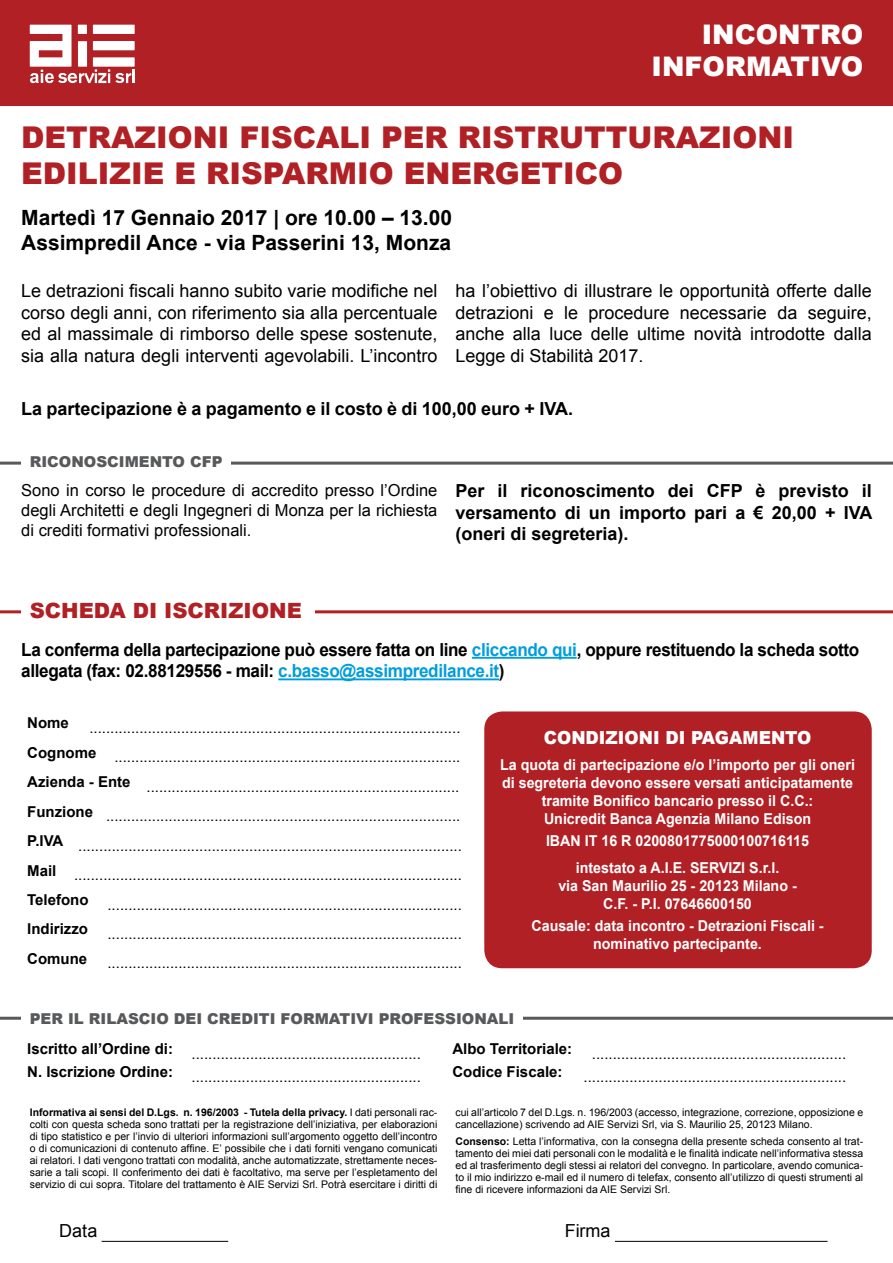
<style>
.page{position:relative;width:893px;height:1263px;background:#fff}
.page>*{position:absolute;margin:0;border:0;box-sizing:border-box;transform-origin:0 0}
.t1{font:900 30px/36px "Arial";color:#b12024}
.t2{font:900 27px "Arial";color:#fff}
.t3{font:700 21px/25.2px "Arial";color:#000}
.t4{font:900 21px "Arial";color:#b12024}
.t5{font:18px/21.6px "Arial";color:#000;text-align:justify}
.t6{font:700 18px/21.6px "Arial";letter-spacing:-.02em;color:#000;scale:.95 1}
.t7{font:700 18px/21.6px "Arial";letter-spacing:-.02em;color:#000;text-align:justify}
.t8{font:700 18px "Arial";color:#000}
.t9{font:900 18px "Arial";color:#fff;scale:.95 1}
.t10{font:16.5px/19.8px "Arial";color:#000;text-align:justify}
.t11{font:15px/29.4px "Arial";color:#000}
.t12{font:700 15px/18px "Arial";color:#fff;text-align:center;scale:.95 1}
.t13{font:900 15px "Arial";color:#58595b}
.t14{font:700 15px "Arial";color:#000}
.t15{font:10.5px/12px "Arial";color:#000;text-align:justify}
.s1{color:#009ddd}
.s2{font-weight:700}
</style>
<div class="page">
<hr style="left:0;top:1017px;width:893px;height:3px;background:#58595b">
<div style="left:0;top:0;width:893px;height:106px;background:#b12024"></div>
<div style="left:93px;top:25px;width:42px;height:9px;background:#fff"></div>
<div style="left:93px;top:57px;width:42px;height:10px;background:#fff"></div>
<div style="left:93px;top:41px;width:42px;height:9px;background:#fff"></div>
<hr style="left:132px;top:69px;width:3px;height:14px;background:#fff">
<svg style="left:30px;top:25px;width:101px;height:58px"></svg>
<hr style="left:615px;top:1241px;width:212px;height:1px;background:#000">
<hr style="left:102px;top:1241px;width:126px;height:1px;background:#000">
<hr style="left:0;top:610px;width:893px;height:3px;background:#b12024">
<hr style="left:0;top:462px;width:893px;height:3px;background:#58595b">
<div style="left:21px;top:593px;width:294px;height:34px;background:#fff"></div>
<div style="left:21px;top:1008px;width:502px;height:20px;background:#fff"></div>
<div style="left:21px;top:452px;width:210px;height:19px;background:#fff"></div>
<div style="left:484px;top:711px;width:388px;height:257px;background:#b12024;border-radius:18px"></div>
<hr style="left:472px;top:657px;width:105px;height:2px;background:#009ddd">
<hr style="left:278px;top:678px;width:221px;height:2px;background:#009ddd">
<h2 class="t2" style="left:702px;top:15px;width:21px">INCONTRO</h2>
<h2 class="t2" style="left:651px;top:47px;width:20px">INFORMATI</h2>
<h2 class="t2" style="left:821px;top:47px;width:42px">VO</h2>
<h1 class="t1" style="left:21px;top:119px;width:774px">DETRAZIONI FISCALI PER RISTRUTTURAZIONI<br>EDILIZIE E RISPARMIO ENERGETICO</h1>
<h3 class="t3" style="left:21px;top:206px;width:432px">Martedì 17 Gennaio 2017 | ore 10.00 – 13.00<br>Assimpredil Ance - via Passerini 13, Monza</h3>
<p class="t5" style="left:21px;top:280px;width:418px">Le detrazioni fiscali hanno subito varie modifiche nel corso degli anni, con riferimento sia alla percentuale ed al massimale di rimborso delle spese sostenute, sia alla natura degli interventi agevolabili. L’incontro</p>
<p class="t5" style="left:455px;top:280px;width:418px">ha l’obiettivo di illustrare le opportunità offerte dalle detrazioni e le procedure necessarie da seguire, anche alla luce delle ultime novità introdotte dalla Legge di Stabilità 2017.</p>
<p class="t8" style="left:21px;top:397px;width:553px">La partecipazione è a pagamento e il costo è di 100,00 euro + IVA.</p>
<p class="t13" style="left:30px;top:451px;width:12px">RICONOSCIMENTO</p>
<p class="t13" style="left:190px;top:451px;width:12px">CFP</p>
<p class="t10" style="left:21px;top:480px;width:418px">Sono in corso le procedure di accredito presso l’Ordine degli Architetti e degli Ingegneri di Monza per la richiesta di crediti formativi professionali.</p>
<p class="t7" style="left:455px;top:480px;width:418px">Per il riconoscimento dei CFP è previsto il versamento di un importo pari a € 20,00 + IVA (oneri di segreteria).</p>
<h3 class="t4" style="left:30px;top:595px;width:274px">SCHEDA DI ISCRIZIONE</h3>
<p class="t6" style="left:21px;top:639px;width:884px">La conferma della partecipazione può essere fatta on line <span class="s1">cliccando qui</span>, oppure restituendo la scheda sotto allegata (fax: 02.88129556 - mail: <span class="s1">c.basso@assimpredilance.it</span>)</p>
<p class="t14" style="left:27px;top:713px;width:43px">Nome</p>
<p class="t11" style="left:89px;top:713px;width:373px">.........................................................................................</p>
<p class="t11" style="left:27px;top:742px;width:435px"><sup>Cognome</sup> ...................................................................................</p>
<p class="t11" style="left:27px;top:772px;width:435px"><sup>Azienda</sup> <sup>-</sup> <sup>Ente</sup> ...........................................................................<br><sup>Funzione</sup> .....................................................................................</p>
<p class="t11" style="left:27px;top:831px;width:436px"><sup>P.IVA</sup> ............................................................................................<br><sup>Mail</sup> .............................................................................................</p>
<p class="t14" style="left:27px;top:890px;width:63px">Telefono</p>
<p class="t11" style="left:107px;top:890px;width:356px">.....................................................................................</p>
<p class="t14" style="left:27px;top:919px;width:62px">Indirizzo</p>
<p class="t11" style="left:107px;top:919px;width:356px">.....................................................................................</p>
<p class="t14" style="left:27px;top:948px;width:61px">Comune</p>
<p class="t11" style="left:107px;top:948px;width:356px">.....................................................................................</p>
<p class="t9" style="left:544px;top:724px;width:27px">CONDIZIONI</p>
<p class="t9" style="left:665px;top:724px;width:42px">DI PAGAMENTO</p>
<p class="t12" style="left:500px;top:756px;width:375px">La quota di partecipazione e/o l’importo per gli oneri di segreteria devono essere versati anticipatamente tramite Bonifico bancario presso il C.C.:<br>Unicredit Banca Agenzia Milano Edison</p>
<p class="t12" style="left:546px;top:828px;width:278px;line-height:26.5px">IBAN IT 16 R 0200801775000100716115 intestato a A.I.E. SERVIZI S.r.l.</p>
<p class="t12" style="left:558px;top:877px;width:252px">via San Maurilio 25 - 20123 Milano -<br>C.F. - P.I. 07646600150</p>
<p class="t12" style="left:531px;top:917px;width:309px">Causale: data incontro - Detrazioni Fiscali - nominativo partecipante.</p>
<p class="t13" style="left:30px;top:1007px;width:12px">PER</p>
<p class="t13" style="left:68px;top:1007px;width:32px">IL RILASCIO</p>
<p class="t13" style="left:174px;top:1007px;width:10px">DEI</p>
<p class="t13" style="left:207px;top:1007px;width:11px">CREDITI</p>
<p class="t13" style="left:281px;top:1007px;width:12px">FORMATI</p>
<p class="t13" style="left:356px;top:1007px;width:34px">VI PROFESSIONALI</p>
<p class="t11" style="left:27px;top:1039px;width:395px"><sup>Iscritto</sup> <sup>all’Ordine</sup> <sup>di:</sup> .......................................................</p>
<p class="t14" style="left:452px;top:1039px;width:121px">Albo Territoriale:</p>
<p class="t11" style="left:27px;top:1062px;width:395px"><sup>N.</sup> <sup>Iscrizione</sup> <sup>Ordine:</sup> .......................................................</p>
<p class="t14" style="left:452px;top:1062px;width:112px">Codice Fiscale:</p>
<p class="t11" style="left:592px;top:1039px;width:256px">.............................................................</p>
<p class="t11" style="left:583px;top:1062px;width:264px">...............................................................</p>
<p class="t15" style="left:30px;top:1107px;width:409px"><span class="s2">Informativa ai sensi del D.Lgs. n. 196/2003 - Tutela della privacy.</span> I dati personali rac&shy;colti con questa scheda sono trattati per la registrazione dell’iniziativa, per elaborazioni di tipo statistico e per l’invio di ulteriori informazioni sull’argomento oggetto dell’incontro o di comunicazioni di contenuto affine. E’ possibile che i dati forniti vengano comunicati ai relatori. I dati vengono trattati con modalità, anche automatizzate, strettamente neces&shy;sarie a tali scopi. Il conferimento dei dati è facoltativo, ma serve per l’espletamento del servizio di cui sopra. Titolare del trattamento è AIE Servizi Srl. Potrà esercitare i diritti di</p>
<p class="t15" style="left:455px;top:1107px;width:409px">cui all’articolo 7 del D.Lgs. n. 196/2003 (accesso, integrazione, correzione, opposizione e cancellazione) scrivendo ad AIE Servizi Srl, via S. Maurilio 25, 20123 Milano.</p>
<p class="t15" style="left:455px;top:1135px;width:409px"><span class="s2">Consenso:</span> Letta l’informativa, con la consegna della presente scheda consento al trat&shy;tamento dei miei dati personali con le modalità e le finalità indicate nell’informativa stessa ed al trasferimento degli stessi ai relatori del convegno. In particolare, avendo comunica&shy;to il mio indirizzo e-mail ed il numero di telefax, consento all’utilizzo di questi strumenti al fine di ricevere informazioni da AIE Servizi Srl.</p>
<p class="t5" style="left:59px;top:1220px;width:40px">Data</p>
<p class="t5" style="left:565px;top:1220px;width:47px">Firma</p>
</div>
